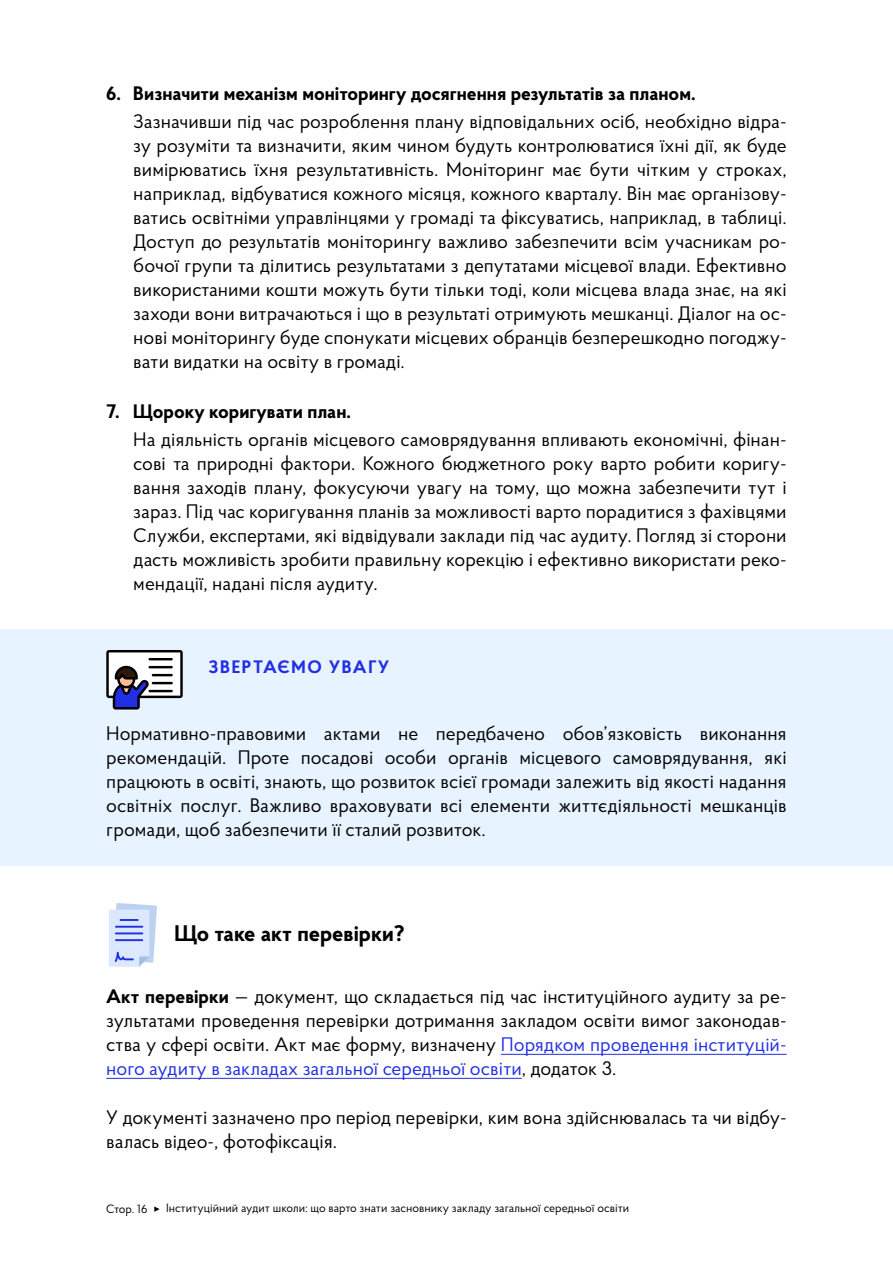
<style>
.page{position:relative;width:893px;height:1263px;background:#fff}
.page>*{position:absolute;margin:0;border:0;box-sizing:border-box;transform-origin:0 0}
.t1{font:700 22.5px "Proba Pro";color:#000}
.t2{font:19.5px/24px "Proba Pro";color:#000;text-align:justify}
.t3{font:700 19.5px "Proba Pro";color:#000}
.t4{font:700 18px "Proba Pro";letter-spacing:.09em;color:#212ee3}
.t5{font:12px "Proba Pro";color:#000101}
.s1{font-weight:700}
.s2{color:#212ee3}
</style>
<div class="page">
<svg style="left:154px;top:1206px;width:6px;height:6px"></svg>
<div style="left:0;top:629px;width:893px;height:75px;background:#e7f3ff"></div>
<div style="left:0;top:700px;width:893px;height:166px;background:#e7f3ff"></div>
<hr style="left:501px;top:1054px;width:286px;height:1px;background:#212ee3">
<hr style="left:106px;top:1078px;width:416px;height:1px;background:#212ee3">
<svg style="left:106px;top:650px;width:77px;height:59px;background:#a4a5b7"></svg>
<hr style="left:152px;top:682px;width:21px;height:2px;background:#000">
<hr style="left:152px;top:674px;width:21px;height:2px;background:#000">
<hr style="left:148px;top:690px;width:25px;height:2px;background:#000">
<hr style="left:148px;top:658px;width:25px;height:2px;background:#000">
<hr style="left:148px;top:666px;width:25px;height:2px;background:#000">
<svg style="left:109px;top:903px;width:48px;height:64px;background:#c8d6f9"></svg>
<p class="t3" style="left:106px;top:80px;width:591px">6. Визначити механізм моніторингу досягнення результатів за планом.</p>
<p class="t2" style="left:133px;top:109px;width:655px">Зазначивши під час розроблення плану відповідальних осіб, необхідно відра&shy;зу розуміти та визначити, яким чином будуть контролюватися їхні дії, як буде вимірюватись їхня результативність. Моніторинг має бути чітким у строках, наприклад, відбуватися кожного місяця, кожного кварталу. Він має організову&shy;ватись освітніми управлінцями у громаді та фіксуватись, наприклад, в таблиці.<br>Доступ до результатів моніторингу важливо забезпечити всім учасникам ро&shy;бочої групи та ділитись результатами з депутатами місцевої влади. Ефективно використаними кошти можуть бути тільки тоді, коли місцева влада знає, на які заходи вони витрачаються і що в результаті отримують мешканці. Діалог на ос&shy;нові моніторингу буде спонукати місцевих обранців безперешкодно погоджу&shy;вати видатки на освіту в громаді.</p>
<p class="t3" style="left:106px;top:397px;width:246px">7. Щороку коригувати план.</p>
<p class="t2" style="left:133px;top:426px;width:655px">На діяльність органів місцевого самоврядування впливають економічні, фінан&shy;сові та природні фактори. Кожного бюджетного року варто робити коригу&shy;вання заходів плану, фокусуючи увагу на тому, що можна забезпечити тут і зараз. Під час коригування планів за можливості варто порадитися з фахівцями Служби, експертами, які відвідували заклади під час аудиту. Погляд зі сторони дасть можливість зробити правильну корекцію і ефективно використати реко&shy;мендації, надані після аудиту.</p>
<p class="t4" style="left:208px;top:655px;width:182px">ЗВЕРТАЄМО УВАГУ</p>
<p class="t2" style="left:106px;top:720px;width:682px">Нормативно-правовими актами не передбачено обов’язковість виконання рекомендацій. Проте посадові особи органів місцевого самоврядування, які працюють в освіті, знають, що розвиток всієї громади залежить від якості надання освітніх послуг. Важливо враховувати всі елементи життєдіяльності мешканців громади, щоб забезпечити її сталий розвиток.</p>
<p class="t1" style="left:174px;top:917px;width:232px">Що таке акт перевірки?</p>
<p class="t2" style="left:106px;top:984px;width:682px"><span class="s1">Акт перевірки</span> — документ, що складається під час інституційного аудиту за ре&shy;зультатами проведення перевірки дотримання закладом освіти вимог законодав&shy;ства у сфері освіти. Акт має форму, визначену <span class="s2">Порядком проведення інституцій&shy;ного аудиту в закладах загальної середньої освіти</span>, додаток 3.</p>
<p class="t2" style="left:106px;top:1105px;width:682px">У документі зазначено про період перевірки, ким вона здійснювалась та чи відбу&shy;валась відео-, фотофіксація.</p>
<p class="t5" style="left:106px;top:1201px;width:43px">Стор. 16</p>
<p class="t5" style="left:166px;top:1200px;width:465px">Інституційний аудит школи: що варто знати засновнику закладу загальної середньої освіти</p>
</div>
